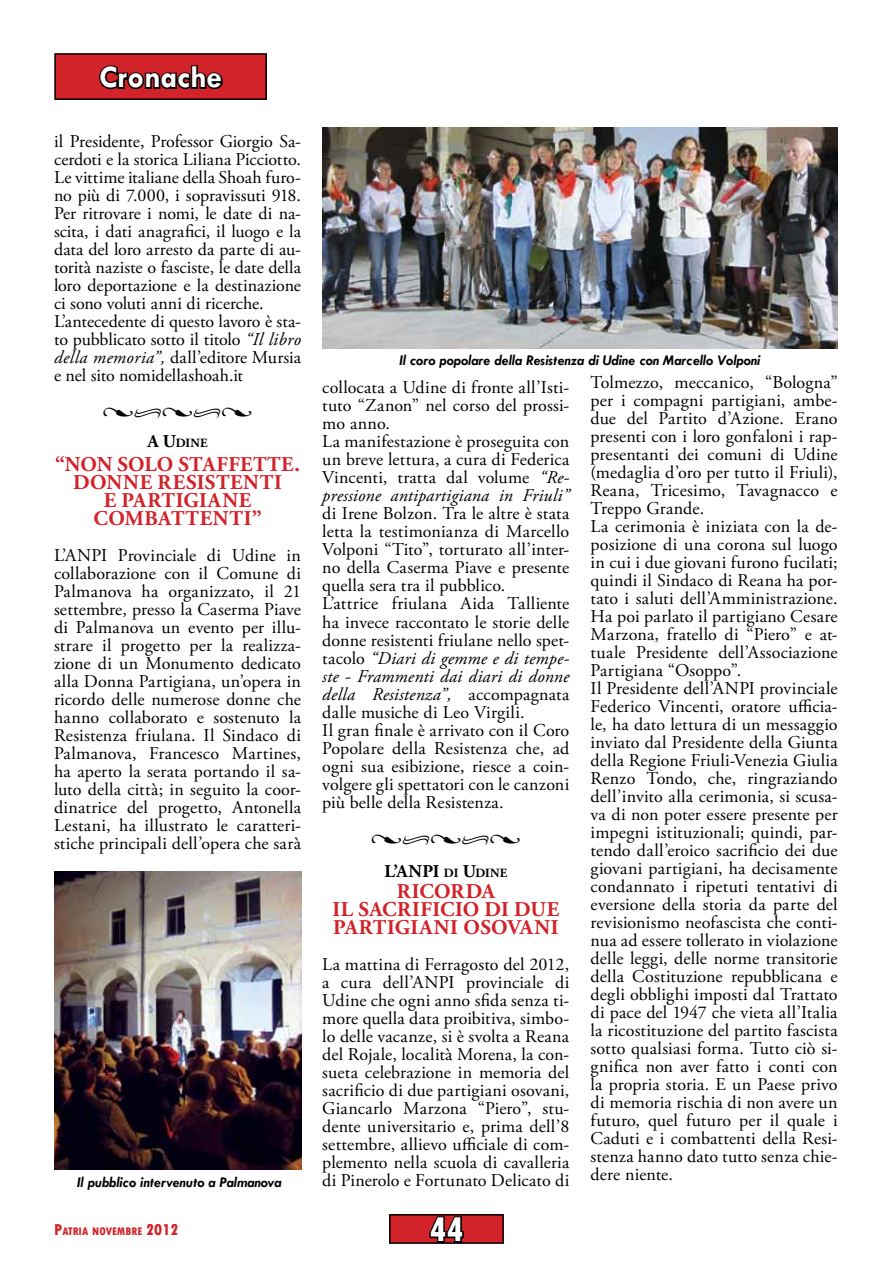
<style>
.page{position:relative;width:893px;height:1263px;background:#fff}
.page>*{position:absolute;margin:0;border:0;box-sizing:border-box;transform-origin:0 0}
.t1{font:800 condensed 36px "Tw Cen";color:#fff}
.t2{font:700 31.5px "Tw Cen";color:#fff}
.Stile_di_paragrafo_7{font:700 21px/18px "Adobe Garamond Pro";letter-spacing:.02em;color:#d2232a;text-align:center}
.Stile_di_paragrafo_7-2{font:18px/18px "Adobe Garamond Pro";letter-spacing:.005em;color:#000;text-align:justify}
.Stile_di_paragrafo_7-3{font:18px/18px "Adobe Garamond Pro";letter-spacing:-.015em;color:#000}
.Stile_di_paragrafo_7-4{font:700 18px "Adobe Garamond Pro";color:#000}
.Stile_di_paragrafo_7-5{font:18px "Minion Pro";color:#000}
.t3{font:italic 700 15px "Tw Cen";color:#000}
.Stile_di_paragrafo_7-6{font:700 12.6px "Adobe Garamond Pro";color:#000}
.t4{font:800 condensed 11.55px "Tw Cen";color:#d2232a}
.s1{font-style:italic}
.s2{font-size:18px}
.s3{font-size:12.6px}
.s4{font-size:16.5px}
</style>
<div class="page">
<div style="left:390px;top:1215px;width:113px;height:28px;background:#d2232a"></div>
<svg style="left:429px;top:1217px;width:35px;height:24px"></svg>
<div style="left:389px;top:1214px;width:115px;height:30px;border:2px solid #000"></div>
<div style="left:55px;top:54px;width:211px;height:45px;background:#d2232a"></div>
<svg style="left:99px;top:65px;width:124px;height:25px"></svg>
<div style="left:54px;top:53px;width:213px;height:47px;border:2px solid #000"></div>
<img style="left:322px;top:128px;width:516px;height:220px">
<img style="left:54px;top:872px;width:247px;height:297px">
<p class="t2" style="left:99px;top:59px;width:124px">Cronache</p>
<p class="Stile_di_paragrafo_7-3" style="left:54px;top:133px;width:249px">il Presidente, Professor Giorgio Sa&shy;cerdoti e la storica Liliana Picciotto.</p>
<p class="Stile_di_paragrafo_7-2" style="left:54px;top:169px;width:249px">Le vittime italiane della Shoah furo&shy;no più di 7.000, i sopravissuti 918.<br>Per ritrovare i nomi, le date di na&shy;scita, i dati anagrafici, il luogo e la data del loro arresto da parte di au&shy;torità naziste o fasciste, le date della loro deportazione e la destinazione ci sono voluti anni di ricerche.</p>
<p class="Stile_di_paragrafo_7-2" style="left:54px;top:313px;width:249px">L’antecedente di questo lavoro è sta&shy;to pubblicato sotto il titolo <span class="s1">“Il libro della memoria”,</span> dall’editore Mursia e nel sito nomidellashoah.it</p>
<p class="Stile_di_paragrafo_7-5" style="left:103px;top:399px;width:151px">•••••</p>
<p class="Stile_di_paragrafo_7-6" style="left:147px;top:436px;width:62px"><span class="s2">A U</span>DINE</p>
<p class="Stile_di_paragrafo_7" style="left:55px;top:456px;width:246px">“NON SOLO STAFFETTE.</p>
<p class="Stile_di_paragrafo_7" style="left:73px;top:474px;width:210px">DONNE RESISTENTI</p>
<p class="Stile_di_paragrafo_7" style="left:94px;top:492px;width:170px">E PARTIGIANE<br>COMBATTENTI”</p>
<p class="Stile_di_paragrafo_7-2" style="left:54px;top:547px;width:249px">L’ANPI Provinciale di Udine in collaborazione con il Comune di Palmanova ha organizzato, il 21 settembre, presso la Caserma Piave di Palmanova un evento per illu&shy;strare il progetto per la realizza&shy;zione di un Monumento dedicato alla Donna Partigiana, un’opera in ricordo delle numerose donne che hanno collaborato e sostenuto la Resistenza friulana. Il Sindaco di Palmanova, Francesco Martines, ha aperto la serata portando il sa&shy;luto della città; in seguito la coor&shy;dinatrice del progetto, Antonella Lestani, ha illustrato le caratteri&shy;stiche principali dell’opera che sarà</p>
<p class="t3" style="left:77px;top:1173px;width:206px">Il pubblico intervenuto a Palmanova</p>
<p class="t3" style="left:400px;top:351px;width:362px">Il coro popolare della Resistenza di Udine con Marcello Volponi</p>
<p class="Stile_di_paragrafo_7-2" style="left:322px;top:379px;width:249px">collocata a Udine di fronte all’Isti&shy;tuto “Zanon” nel corso del prossi&shy;mo anno.</p>
<p class="Stile_di_paragrafo_7-2" style="left:322px;top:433px;width:249px">La manifestazione è proseguita con un breve lettura, a cura di Federica Vincenti, tratta dal volume <span class="s1">“Re&shy;pressione antipartigiana in Friuli” </span>di Irene Bolzon. Tra le altre è stata letta la testimonianza di Marcello Volponi “Tito”, torturato all’inter&shy;no della Caserma Piave e presente quella sera tra il pubblico.</p>
<p class="Stile_di_paragrafo_7-2" style="left:322px;top:595px;width:249px">L’attrice friulana Aida Talliente ha invece raccontato le storie delle donne resistenti friulane nello spet&shy;tacolo <span class="s1">“Diari di gemme e di tempe&shy;ste - Frammenti dai diari di donne della Resistenza”,</span> accompagnata dalle musiche di Leo Virgili.</p>
<p class="Stile_di_paragrafo_7-2" style="left:322px;top:721px;width:249px">Il gran finale è arrivato con il Coro Popolare della Resistenza che, ad ogni sua esibizione, riesce a coin&shy;volgere gli spettatori con le canzoni più belle della Resistenza.</p>
<p class="Stile_di_paragrafo_7-5" style="left:371px;top:826px;width:151px">•••••</p>
<p class="Stile_di_paragrafo_7-4" style="left:384px;top:860px;width:124px">L’ANPI <span class="s3">DI</span> U<span class="s3">DINE</span></p>
<p class="Stile_di_paragrafo_7" style="left:397px;top:882px;width:100px">RICORDA</p>
<p class="Stile_di_paragrafo_7" style="left:332px;top:900px;width:228px">IL SACRIFICIO DI DUE</p>
<p class="Stile_di_paragrafo_7" style="left:333px;top:918px;width:227px">PARTIGIANI OSOVANI</p>
<p class="Stile_di_paragrafo_7-2" style="left:322px;top:955px;width:249px">La mattina di Ferragosto del 2012, a cura dell’ANPI provinciale di Udine che ogni anno sfida senza ti&shy;more quella data proibitiva, simbo&shy;lo delle vacanze, si è svolta a Reana del Rojale, località Morena, la con&shy;sueta celebrazione in memoria del sacrificio di due partigiani osovani, Giancarlo Marzona “Piero”, stu&shy;dente universitario e, prima dell’8 settembre, allievo ufficiale di com&shy;plemento nella scuola di cavalleria di Pinerolo e Fortunato Delicato di</p>
<p class="Stile_di_paragrafo_7-2" style="left:591px;top:374px;width:249px">Tolmezzo, meccanico, “Bologna” per i compagni partigiani, ambe&shy;due del Partito d’Azione. Erano presenti con i loro gonfaloni i rap&shy;presentanti dei comuni di Udine (medaglia d’oro per tutto il Friuli), Reana, Tricesimo, Tavagnacco e Treppo Grande.</p>
<p class="Stile_di_paragrafo_7-2" style="left:591px;top:518px;width:249px">La cerimonia è iniziata con la de&shy;posizione di una corona sul luogo in cui i due giovani furono fucilati; quindi il Sindaco di Reana ha por&shy;tato i saluti dell’Amministrazione.<br>Ha poi parlato il partigiano Cesare Marzona, fratello di “Piero” e at&shy;tuale Presidente dell’Associazione Partigiana “Osoppo”.</p>
<p class="Stile_di_paragrafo_7-2" style="left:591px;top:680px;width:249px">Il Presidente dell’ANPI provinciale Federico Vincenti, oratore ufficia&shy;le, ha dato lettura di un messaggio inviato dal Presidente della Giunta della Regione Friuli-Venezia Giulia Renzo Tondo, che, ringraziando dell’invito alla cerimonia, si scusa&shy;va di non poter essere presente per impegni istituzionali; quindi, par&shy;tendo dall’eroico sacrificio dei due giovani partigiani, ha decisamente condannato i ripetuti tentativi di eversione della storia da parte del revisionismo neofascista che conti&shy;nua ad essere tollerato in violazione delle leggi, delle norme transitorie della Costituzione repubblicana e degli obblighi imposti dal Trattato di pace del 1947 che vieta all’Italia la ricostituzione del partito fascista sotto qualsiasi forma. Tutto ciò si&shy;gnifica non aver fatto i conti con la propria storia. E un Paese privo di memoria rischia di non avere un futuro, quel futuro per il quale i Caduti e i combattenti della Resi&shy;stenza hanno dato tutto senza chie&shy;dere niente.</p>
<p class="t4" style="left:54px;top:1224px;width:126px"><span class="s4">P</span>ATRIA NOVEMBRE <span class="s4">2012</span></p>
<p class="t1" style="left:429px;top:1208px;width:36px">44</p>
</div>
